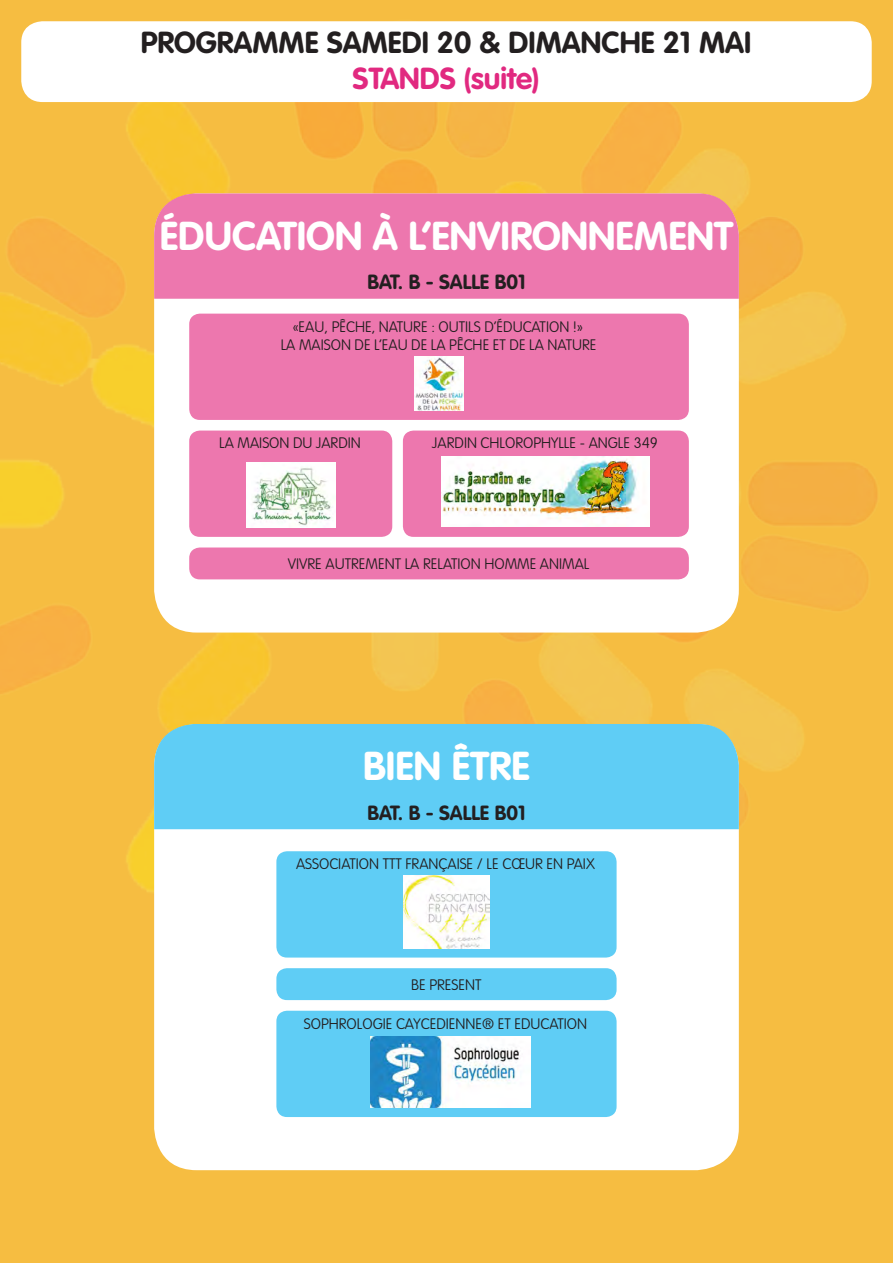
<style>
.page{position:relative;width:893px;height:1263px;background:#f6bd41}
.page>*{position:absolute;margin:0;border:0;box-sizing:border-box;transform-origin:0 0}
.Stands_-_Thème_génér{font:700 39.75px "VAG Rounded Std";color:#fff}
.t1{font:700 30px "VAG Rounded Std";color:#231f20}
.t2{font:700 30px "VAG Rounded Std";color:#e12980}
.STAND_-_NOMS{font:700 20.25px "VAG Rounded Std";color:#231f20}
.STAND_-_NOMS-2{font:100 15px "VAG Rounded Std";color:#231f20}
</style>
<div class="page">
<img style="left:0;top:21px;width:877px;height:871px">
<div style="left:21px;top:21px;width:851px;height:81px;background:#fff;border-radius:21px"></div>
<div style="left:154px;top:193px;width:585px;height:439px;background:#fff;border-radius:43px"></div>
<div style="left:154px;top:193px;width:585px;height:106px;background:#ed77ae"></div>
<div style="left:189px;top:547px;width:500px;height:32px;background:#ed77ae;border-radius:11px"></div>
<div style="left:189px;top:314px;width:500px;height:106px;background:#ed77ae;border-radius:11px"></div>
<img style="left:414px;top:356px;width:50px;height:55px">
<div style="left:189px;top:431px;width:203px;height:106px;background:#ed77ae;border-radius:11px"></div>
<img style="left:246px;top:462px;width:89px;height:65px">
<div style="left:403px;top:431px;width:286px;height:106px;background:#ed77ae;border-radius:11px"></div>
<img style="left:442px;top:457px;width:208px;height:70px">
<div style="left:154px;top:724px;width:585px;height:446px;background:#fff;border-radius:43px"></div>
<div style="left:154px;top:724px;width:585px;height:105px;background:#5fcdf5"></div>
<div style="left:276px;top:968px;width:341px;height:32px;background:#5fcdf5;border-radius:11px"></div>
<div style="left:276px;top:1011px;width:341px;height:106px;background:#5fcdf5;border-radius:11px"></div>
<img style="left:370px;top:1036px;width:161px;height:71px">
<div style="left:276px;top:851px;width:341px;height:106px;background:#5fcdf5;border-radius:11px"></div>
<img style="left:403px;top:876px;width:87px;height:72px">
<p class="t1" style="left:141px;top:25px;width:612px">PROGRAMME SAMEDI 20 &amp; DIMANCHE 21 MAI</p>
<p class="t2" style="left:353px;top:61px;width:188px">STANDS (suite)</p>
<p class="Stands_-_Thème_génér" style="left:160px;top:212px;width:575px">ÉDUCATION À L’ENVIRONNEMENT</p>
<p class="STAND_-_NOMS" style="left:367px;top:270px;width:160px">BAT. B - SALLE B01</p>
<p class="STAND_-_NOMS-2" style="left:293px;top:318px;width:292px">«EAU, PÊCHE, NATURE : OUTILS D’ÉDUCATION !»</p>
<p class="STAND_-_NOMS-2" style="left:281px;top:336px;width:317px">LA MAISON DE L’EAU DE LA PÊCHE ET DE LA NATURE</p>
<p class="STAND_-_NOMS-2" style="left:219px;top:435px;width:143px">LA MAISON DU JARDIN</p>
<p class="STAND_-_NOMS-2" style="left:432px;top:435px;width:227px">JARDIN CHLOROPHYLLE - ANGLE 349</p>
<p class="STAND_-_NOMS-2" style="left:288px;top:555px;width:303px">VIVRE AUTREMENT LA RELATION HOMME ANIMAL</p>
<p class="Stands_-_Thème_génér" style="left:363px;top:743px;width:168px">BIEN ÊTRE</p>
<p class="STAND_-_NOMS" style="left:367px;top:801px;width:160px">BAT. B - SALLE B01</p>
<p class="STAND_-_NOMS-2" style="left:296px;top:855px;width:300px">ASSOCIATION TTT FRANÇAISE / LE CŒUR EN PAIX</p>
<p class="STAND_-_NOMS-2" style="left:411px;top:976px;width:72px">BE PRESENT</p>
<p class="STAND_-_NOMS-2" style="left:304px;top:1015px;width:285px">SOPHROLOGIE CAYCEDIENNE® ET EDUCATION</p>
</div>
